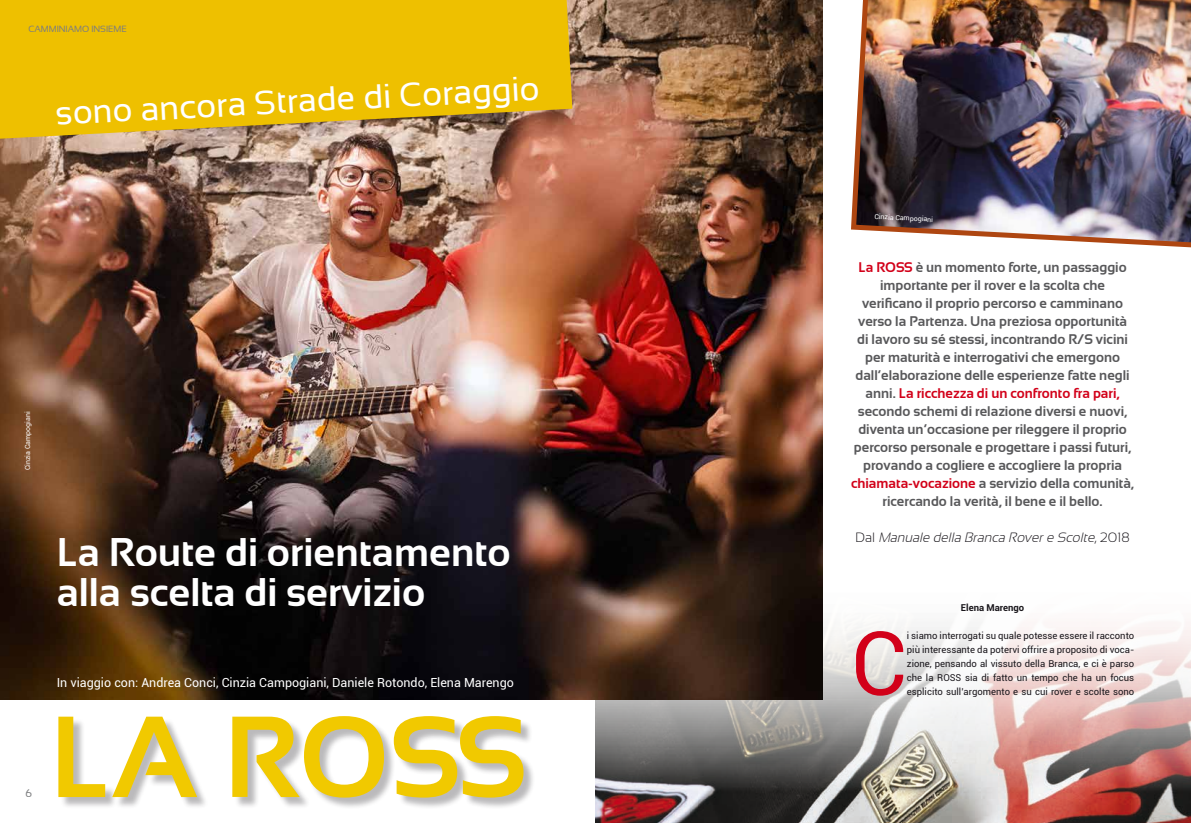
<style>
.page{position:relative;width:1191px;height:823px;background:#fff}
.page>*{position:absolute;margin:0;border:0;box-sizing:border-box;transform-origin:0 0}
.t1{font:700 115px "Sansation";color:#f1c900}
.t2{font:88.3px "Roboto";color:#d20019}
.t3{font:700 40px/40px "Sansation";color:#fff}
.t4{font:34px "Sansation";color:#fff}
.t5{font:700 14px/18px "Sansation";color:#58585a;text-align:center}
.t6{font:italic 300 13.5px "Sansation";color:#1a171c}
.t7{font:12.5px "Roboto";color:#fff}
.t8{font:700 11px "Sansation";color:#7c7d7f}
.t9{font:11px "Sansation";color:#7c7d7f}
.t10{font:9.5px/14px "Roboto";color:#1a171c;text-align:justify}
.t11{font:700 9.5px "Roboto";color:#1a171c}
.t12{font:9px "Sansation";color:#7c7d7f}
.t13{font:7px "Roboto";color:#fff}
.s1{color:#d20019}
.s2{font-style:normal}
</style>
<div class="page">
<img style="left:595px;top:579px;width:596px;height:243px">
<img style="left:851px;top:0;width:340px;height:248px">
<img style="left:0;top:0;width:822px;height:699px">
<svg style="left:0;top:0;width:572px;height:139px;background:#e6b90d"></svg>
<div style="left:60px;top:717px;width:476px;height:92px;background:#1a171c;opacity:.3"></div>
<p class="t12" style="left:28px;top:24px;width:100px">CAMMINIAMO INSIEME</p>
<p class="t8" style="left:57px;top:29px;width:125px">CAMMINIAMO INSIEME</p>
<h3 class="t4" style="left:54px;top:94px;width:486px;rotate:-3deg">sono ancora Strade di Coraggio</h3>
<p class="t13" style="left:23px;top:470px;width:60px;rotate:-90deg">Cinzia Campogiani</p>
<h3 class="t3" style="left:57px;top:532px;width:455px">La Route di orientamento alla scelta di servizio</h3>
<p class="t9" style="left:25px;top:786px;width:8px">6</p>
<p class="t7" style="left:57px;top:673px;width:459px">In viaggio con: Andrea Conci, Cinzia Campogiani, Daniele Rotondo, Elena Marengo</p>
<h1 class="t1" style="left:50px;top:692px;width:479px">LA ROSS</h1>
<p class="t13" style="left:874px;top:211px;width:60px;rotate:3deg">Cinzia Campogiani</p>
<p class="t5" style="left:851px;top:258px;width:284px"><span class="s1">La ROSS</span> è un momento forte, un passaggio importante per il rover e la scolta che verificano il proprio percorso e camminano verso la Partenza. Una preziosa opportunità di lavoro su sé stessi, incontrando R/S vicini per maturità e interrogativi che emergono dall’elaborazione delle esperienze fatte negli anni. <span class="s1">La ricchezza di un confronto fra pari, </span>secondo schemi di relazione diversi e nuovi, diventa un’occasione per rileggere il proprio percorso personale e progettare i passi futuri, provando a cogliere e accogliere la propria <span class="s1">chiamata-vocazione</span> a servizio della comunità, ricercando la verità, il bene e il bello.</p>
<p class="t6" style="left:855px;top:529px;width:276px"><span class="s2">D a l</span> Manuale della Branca Rovere Scolte<span class="s2">, 2 0 1 8</span></p>
<p class="t11" style="left:961px;top:600px;width:65px">Elena Marengo</p>
<h2 class="t2" style="left:851px;top:601px;width:57px">C</h2>
<p class="t10" style="left:907px;top:627px;width:229px">i siamo interrogati su quale potesse essere il racconto più interessante da potervi offrire a proposito di voca&shy;zione, pensando al vissuto della Branca, e ci è parso che la ROSS sia di fatto un tempo che ha un focus esplicito sull’argomento e su cui rover e scolte sono</p>
</div>
